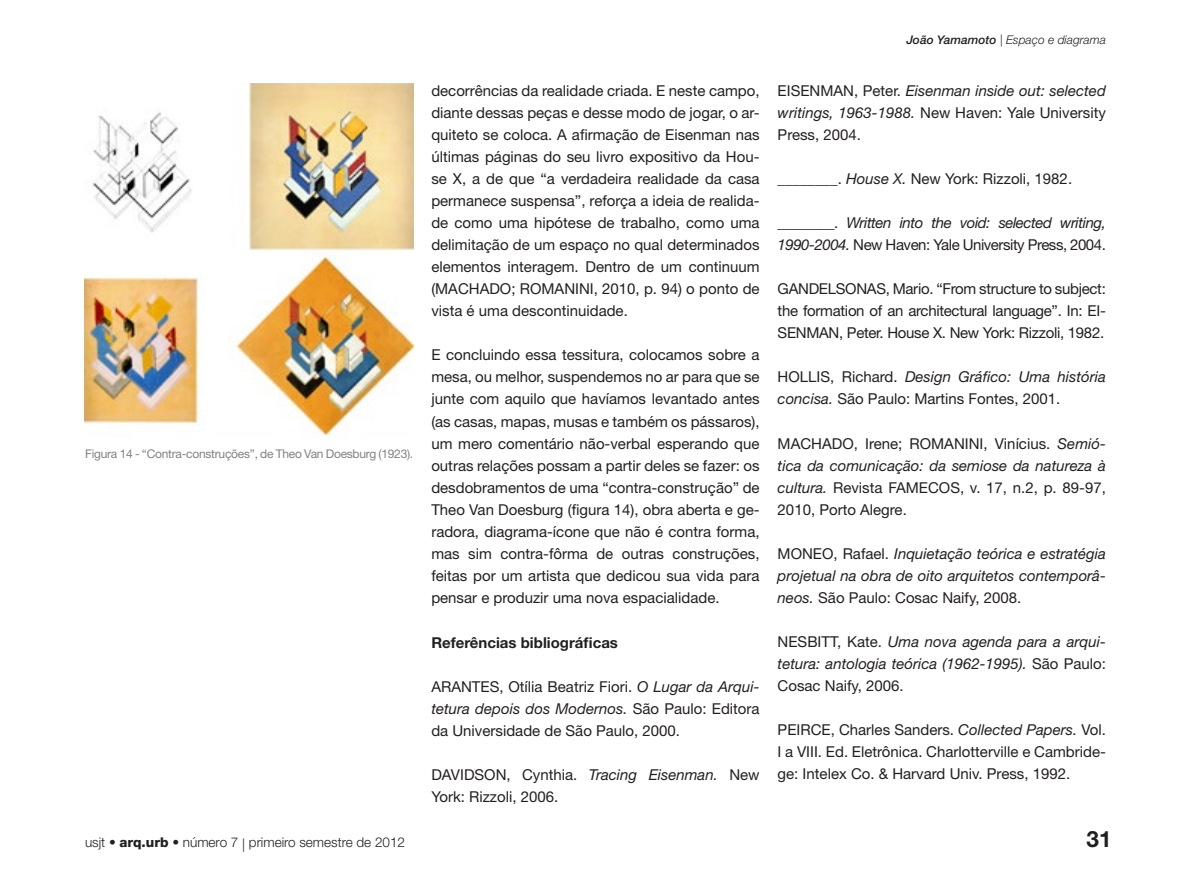
<style>
.page{position:relative;width:1191px;height:893px;background:#fff}
.page>*{position:absolute;margin:0;border:0;box-sizing:border-box;transform-origin:0 0}
.t1{font:700 22.5px "Helvetica Neue LT Std";color:#231f20}
.Texto{font:15px/22px "Helvetica Neue LT Std";color:#231f20;text-align:justify}
.Texto-2{font:italic 15px/22px "Helvetica Neue LT Std";color:#231f20;text-align:justify}
.Texto-3{font:italic 15px/22px "Helvetica Neue LT Std";letter-spacing:-.03em;color:#231f20}
.Subtítulo{font:700 15px "Helvetica Neue LT Std";color:#231f20}
.t2{font:300 13.5px "Helvetica Neue LT Std";color:#231f20}
.Legenda{font:12px "Helvetica Neue LT Std";letter-spacing:-.02em;color:#808285}
.t3{font:italic 300 12px "Helvetica Neue LT Std";color:#231f20}
.s1{font-style:italic}
.s2{font-weight:500}
.s3{font-style:normal}
.s4{font-weight:800}
</style>
<div class="page">
<img style="left:85px;top:83px;width:328px;height:353px">
<p class="Legenda" style="left:85px;top:447px;width:330px">Figura 14 - “Contra-construções”, de Theo Van Doesburg (1923).</p>
<p class="Texto" style="left:431px;top:79px;width:330px">decorrências da realidade criada. E neste campo, diante dessas peças e desse modo de jogar, o ar&shy;quiteto se coloca. A afirmação de Eisenman nas últimas páginas do seu livro expositivo da Hou&shy;se X, a de que “a verdadeira realidade da casa permanece suspensa”, reforça a ideia de realida&shy;de como uma hipótese de trabalho, como uma delimitação de um espaço no qual determinados elementos interagem. Dentro de um continuum (MACHADO; ROMANINI, 2010, p. 94) o ponto de vista é uma descontinuidade.</p>
<p class="Texto" style="left:431px;top:344px;width:330px">E concluindo essa tessitura, colocamos sobre a mesa, ou melhor, suspendemos no ar para que se junte com aquilo que havíamos levantado antes (as casas, mapas, musas e também os pássaros), um mero comentário não-verbal esperando que outras relações possam a partir deles se fazer: os desdobramentos de uma “contra-construção” de Theo Van Doesburg (figura 14), obra aberta e ge&shy;radora, diagrama-ícone que não é contra forma, mas sim contra-fôrma de outras construções, feitas por um artista que dedicou sua vida para pensar e produzir uma nova espacialidade.</p>
<p class="Subtítulo" style="left:431px;top:633px;width:188px">Referências bibliográficas</p>
<p class="Texto" style="left:431px;top:675px;width:330px">ARANTES, Otília Beatriz Fiori. <span class="s1">O Lugar da Arqui&shy;tetura depois dos Modernos.</span> São Paulo: Editora da Universidade de São Paulo, 2000.</p>
<p class="Texto" style="left:431px;top:763px;width:330px">DAVIDSON, Cynthia. <span class="s1">Tracing Eisenman.</span> New<br>York: Rizzoli, 2006.</p>
<p class="t3" style="left:906px;top:33px;width:201px"><span class="s2">João Yamamoto</span> | Espaço e diagrama</p>
<p class="Texto" style="left:777px;top:79px;width:330px">EISENMAN, Peter. <span class="s1">Eisenman inside out: selected writings, 1963-1988.</span> New Haven: Yale University Press, 2004.</p>
<p class="Texto" style="left:777px;top:167px;width:296px">________. <span class="s1">House X.</span> New York: Rizzoli, 1982.</p>
<p class="Texto-3" style="left:777px;top:211px;width:330px"><span class="s3">________.</span> Written into the void: selected writing,<br>1990-2004. <span class="s3">New Haven: Yale University Press, 2004.</span></p>
<p class="Texto" style="left:777px;top:278px;width:330px">GANDELSONAS, Mario. “From structure to subject: the formation of an architectural language”. In: EI-SENMAN, Peter. House X. New York: Rizzoli, 1982.</p>
<p class="Texto" style="left:777px;top:366px;width:330px">HOLLIS, Richard. <span class="s1">Design Gráfico: Uma história concisa.</span> São Paulo: Martins Fontes, 2001.</p>
<p class="Texto" style="left:777px;top:432px;width:330px">MACHADO, Irene; ROMANINI, Vinícius. <span class="s1">Semió&shy;tica da comunicação: da semiose da natureza à cultura.</span> Revista FAMECOS, v. 17, n.2, p. 89-97, 2010, Porto Alegre.</p>
<p class="Texto-2" style="left:777px;top:542px;width:330px"><span class="s3">MONEO, Rafael.</span> Inquietação teórica e estratégia projetual na obra de oito arquitetos contemporâ&shy;neos. <span class="s3">São Paulo: Cosac Naify, 2008.</span></p>
<p class="Texto-2" style="left:777px;top:630px;width:330px"><span class="s3">NESBITT, Kate.</span> Uma nova agenda para a arqui&shy;tetura: antologia teórica (1962-1995). <span class="s3">São Paulo:<br>Cosac Naify, 2006.</span></p>
<p class="Texto" style="left:777px;top:719px;width:330px">PEIRCE, Charles Sanders. <span class="s1">Collected Papers.</span> Vol.<br>I a VIII. Ed. Eletrônica. Charlotterville e Cambride&shy;ge: Intelex Co. &amp; Harvard Univ. Press, 1992.</p>
<p class="t2" style="left:85px;top:834px;width:321px">usjt • <span class="s4">arq.urb</span> • número 7 | primeiro semestre de 2012</p>
<h1 class="t1" style="left:1086px;top:825px;width:27px">31</h1>
</div>
